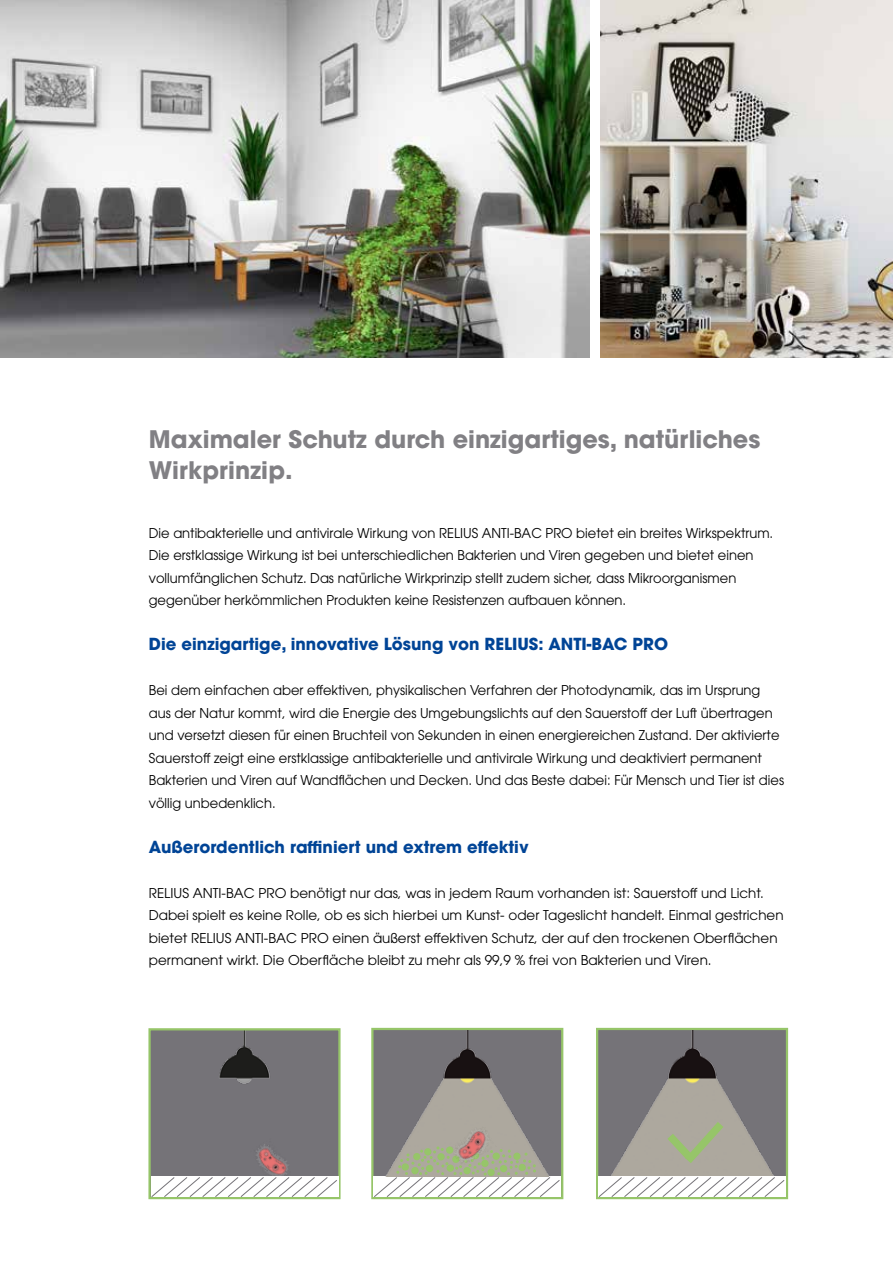
<style>
.page{position:relative;width:893px;height:1263px;background:#fff}
.page>*{position:absolute;margin:0;border:0;box-sizing:border-box;transform-origin:0 0}
.t1{font:700 24px/31.5px "ITC Avant Garde Std";color:#818084}
.t2{font:700 16.5px "ITC Avant Garde Std";color:#004496}
.t3{font:13.5px/22.5px "ITC Avant Garde Std";color:#000}
</style>
<div class="page">
<div style="left:153px;top:1031px;width:185px;height:145px;background:#757378"></div>
<div style="left:148px;top:1028px;width:193px;height:171px;border:2px solid #96c569"></div>
<div style="left:596px;top:1028px;width:192px;height:171px;background:#757378;border:2px solid #96c569"></div>
<div style="left:371px;top:1028px;width:192px;height:171px;background:#757378;border:2px solid #96c569"></div>
<img style="left:603px;top:1030px;width:175px;height:84px">
<img style="left:374px;top:1030px;width:185px;height:116px">
<img style="left:249px;top:1136px;width:46px;height:40px">
<img style="left:446px;top:1121px;width:51px;height:25px">
<svg style="left:151px;top:1177px;width:187px;height:21px"></svg>
<svg style="left:373px;top:1146px;width:187px;height:52px;background:#bdbfb0"></svg>
<svg style="left:598px;top:1114px;width:187px;height:84px"></svg>
<img style="left:600px;top:0;width:293px;height:358px">
<img style="left:0;top:0;width:589px;height:358px">
<h1 class="t1" style="left:149px;top:423px;width:613px">Maximaler Schutz durch einzigartiges, natürliches<br>Wirkprinzip.</h1>
<p class="t3" style="left:149px;top:521px;width:626px">Die antibakterielle und antivirale Wirkung von RELIUS ANTI-BAC PRO bietet ein breites Wirkspektrum.<br>Die erstklassige Wirkung ist bei unterschiedlichen Bakterien und Viren gegeben und bietet einen vollumfänglichen Schutz. Das natürliche Wirkprinzip stellt zudem sicher, dass Mikroorganismen gegenüber herkömmlichen Produkten keine Resistenzen aufbauen können.</p>
<p class="t2" style="left:149px;top:633px;width:521px">Die einzigartige, innovative Lösung von RELIUS: ANTI-BAC PRO</p>
<p class="t3" style="left:149px;top:679px;width:637px">Bei dem einfachen aber effektiven, physikalischen Verfahren der Photodynamik, das im Ursprung aus der Natur kommt, wird die Energie des Umgebungslichts auf den Sauerstoff der Luft übertragen und versetzt diesen für einen Bruchteil von Sekunden in einen energiereichen Zustand. Der aktivierte Sauerstoff zeigt eine erstklassige antibakterielle und antivirale Wirkung und deaktiviert permanent Bakterien und Viren auf Wandflächen und Decken. Und das Beste dabei: Für Mensch und Tier ist dies völlig unbedenklich.</p>
<p class="t2" style="left:149px;top:835px;width:381px">Außerordentlich raffiniert und extrem effektiv</p>
<p class="t3" style="left:149px;top:881px;width:636px">RELIUS ANTI-BAC PRO benötigt nur das, was in jedem Raum vorhanden ist: Sauerstoff und Licht.<br>Dabei spielt es keine Rolle, ob es sich hierbei um Kunst- oder Tageslicht handelt. Einmal gestrichen bietet RELIUS ANTI-BAC PRO einen äußerst effektiven Schutz, der auf den trockenen Oberflächen permanent wirkt. Die Oberfläche bleibt zu mehr als 99,9 % frei von Bakterien und Viren.</p>
</div>
